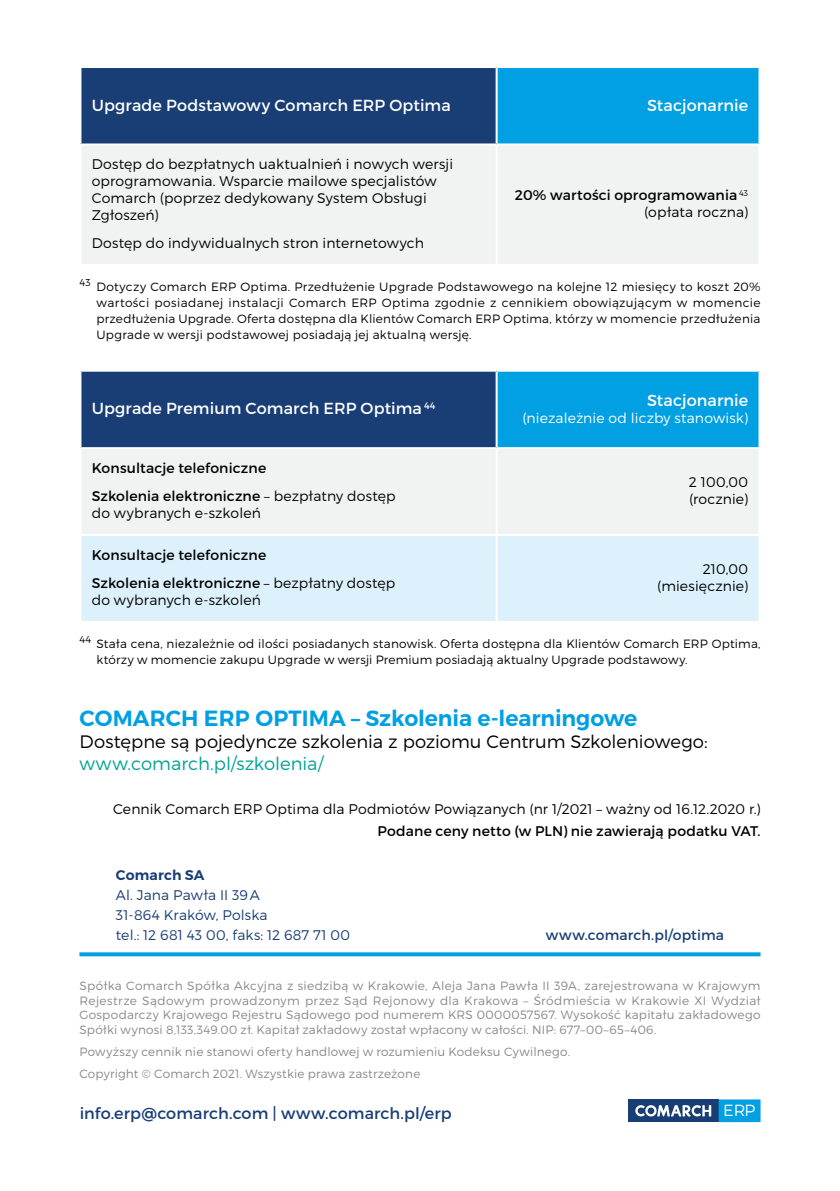
<style>
.page{position:relative;width:840px;height:1191px;background:#fff}
.page>*{position:absolute;margin:0;border:0;box-sizing:border-box;transform-origin:0 0}
.t1{font:600 22px "Montserrat";letter-spacing:-.005em;color:#00a0e3}
.t2{font:300 18px "Montserrat";color:#000}
.t3{font:300 18px "Montserrat";color:#00a295}
.t4{font:300 16.2px "Montserrat";color:#fff}
.t5{font:16px "Montserrat";letter-spacing:.005em;color:#fff}
.t6{font:16px "Montserrat";letter-spacing:.005em;color:#183e75}
.t7{font:300 14px/16.8px "Montserrat";letter-spacing:.01em;color:#000}
.t8{font:14px/28.2px "Montserrat";letter-spacing:.01em;color:#000}
.t9{font:300 14px/20px "Montserrat";letter-spacing:.01em;color:#183e75}
.t10{font:300 14px "Montserrat";letter-spacing:.01em;color:#fff}
.t11{font:14px "Montserrat";letter-spacing:.01em;color:#183e75}
.t12{font:600 14px "Montserrat";letter-spacing:.01em;color:#183e75}
.t13{font:300 12px/16px "Montserrat";letter-spacing:.015em;color:#000;text-align:justify}
.t14{font:300 12px/14.4px "Montserrat";letter-spacing:.015em;color:#878988;text-align:justify}
.s1{font-weight:300}
</style>
<div class="page">
<svg style="left:79px;top:952px;width:681px;height:4px;fill:#00a0e3"></svg>
<div style="left:627px;top:1099px;width:91px;height:23px;background:#183e75"></div>
<div style="left:718px;top:1099px;width:42px;height:23px;background:#00a0e3"></div>
<svg style="left:635px;top:1105px;width:76px;height:11px"></svg>
<div style="left:80px;top:67px;width:416px;height:77px;background:#183e75"></div>
<div style="left:496px;top:67px;width:263px;height:77px;background:#00a0e3"></div>
<div style="left:82px;top:146px;width:676px;height:118px;background:#f1f2f2"></div>
<hr style="left:79px;top:66px;width:417px;height:2px;background:#fff">
<hr style="left:79px;top:68px;width:2px;height:75px;background:#fff">
<hr style="left:79px;top:143px;width:417px;height:2px;background:#fff">
<hr style="left:495px;top:145px;width:2px;height:119px;background:#fff">
<hr style="left:496px;top:66px;width:264px;height:2px;background:#fff">
<hr style="left:495px;top:68px;width:2px;height:75px;background:#fff">
<hr style="left:758px;top:68px;width:2px;height:75px;background:#fff">
<hr style="left:496px;top:143px;width:264px;height:2px;background:#fff">
<div style="left:80px;top:371px;width:416px;height:77px;background:#183e75"></div>
<div style="left:496px;top:371px;width:263px;height:77px;background:#00a0e3"></div>
<div style="left:82px;top:449px;width:676px;height:85px;background:#f1f2f2"></div>
<div style="left:81px;top:536px;width:677px;height:85px;background:#dcf1fc"></div>
<hr style="left:79px;top:370px;width:417px;height:2px;background:#fff">
<hr style="left:79px;top:372px;width:2px;height:75px;background:#fff">
<hr style="left:79px;top:447px;width:417px;height:2px;background:#fff">
<hr style="left:495px;top:449px;width:2px;height:85px;background:#fff">
<hr style="left:496px;top:370px;width:264px;height:2px;background:#fff">
<hr style="left:495px;top:372px;width:2px;height:75px;background:#fff">
<hr style="left:758px;top:372px;width:2px;height:75px;background:#fff">
<hr style="left:496px;top:447px;width:264px;height:2px;background:#fff">
<hr style="left:495px;top:536px;width:2px;height:85px;background:#fff">
<h3 class="t5" style="left:92px;top:95px;width:360px">Upgrade Podstawowy Comarch ERP Optima</h3>
<h3 class="t5" style="left:646px;top:95px;width:102px">Stacjonarnie</h3>
<p class="t7" style="left:92px;top:156px;width:362px">Dostęp do bezpłatnych uaktualnień i nowych wersji oprogramowania. Wsparcie mailowe specjalistów Comarch (poprzez dedykowany System Obsługi Zgłoszeń)</p>
<p class="t7" style="left:92px;top:234px;width:333px">Dostęp do indywidualnych stron internetowych</p>
<p class="t8" style="left:514px;top:187px;width:235px;line-height:16.8px;text-align:right">20% wartości oprogramowania <sup>43 </sup><span class="s1">(opłata roczna)</span></p>
<p class="t13" style="left:96px;top:278px;width:665px;text-indent:-17px"><sup>43</sup> Dotyczy Comarch ERP Optima. Przedłużenie Upgrade Podstawowego na kolejne 12 miesięcy to koszt 20% wartości posiadanej instalacji Comarch ERP Optima zgodnie z cennikiem obowiązującym w momencie przedłużenia Upgrade. Oferta dostępna dla Klientów Comarch ERP Optima, którzy w momencie przedłużenia Upgrade w wersji podstawowej posiadają jej aktualną wersję.</p>
<h3 class="t5" style="left:92px;top:399px;width:345px">Upgrade Premium Comarch ERP Optima <sup>44</sup></h3>
<p class="t8" style="left:92px;top:454px;width:305px">Konsultacje telefoniczne<br>Szkolenia elektroniczne <span class="s1">– bezpłatny dostęp</span></p>
<p class="t7" style="left:92px;top:504px;width:170px">do wybranych e-szkoleń</p>
<p class="t8" style="left:92px;top:541px;width:305px">Konsultacje telefoniczne<br>Szkolenia elektroniczne <span class="s1">– bezpłatny dostęp</span></p>
<p class="t7" style="left:92px;top:591px;width:170px">do wybranych e-szkoleń</p>
<h3 class="t5" style="left:646px;top:390px;width:102px">Stacjonarnie</h3>
<p class="t10" style="left:522px;top:409px;width:227px">(niezależnie od liczby stanowisk)</p>
<p class="t7" style="left:688px;top:473px;width:61px">2 100,00 (rocznie)</p>
<p class="t7" style="left:657px;top:560px;width:92px;text-align:right">210,00 (miesięcznie)</p>
<p class="t13" style="left:96px;top:635px;width:665px;text-indent:-17px"><sup>44</sup> Stała cena, niezależnie od ilości posiadanych stanowisk. Oferta dostępna dla Klientów Comarch ERP Optima, którzy w momencie zakupu Upgrade w wersji Premium posiadają aktualny Upgrade podstawowy.</p>
<h1 class="t1" style="left:79px;top:705px;width:559px">COMARCH ERP OPTIMA – Szkolenia e-learningowe</h1>
<h2 class="t2" style="left:79px;top:731px;width:629px">Dostępne są pojedyncze szkolenia z poziomu Centrum Szkoleniowego:</h2>
<h2 class="t3" style="left:79px;top:753px;width:245px">www.comarch.pl/szkolenia/</h2>
<p class="t7" style="left:113px;top:800px;width:648px">Cennik Comarch ERP Optima dla Podmiotów Powiązanych (nr 1/2021 – ważny od 16.12.2020 r.)</p>
<p class="t8" style="left:377px;top:817px;width:384px">Podane ceny netto (w PLN) nie zawierają podatku VAT.</p>
<p class="t12" style="left:116px;top:866px;width:90px">Comarch SA</p>
<p class="t9" style="left:116px;top:885px;width:235px">Al. Jana Pawła II 39A<br>31-864 Kraków, Polska<br>tel.: 12 681 43 00, faks: 12 687 71 00</p>
<p class="t11" style="left:545px;top:926px;width:180px">www.comarch.pl/optima</p>
<p class="t14" style="left:79px;top:978px;width:682px">Spółka Comarch Spółka Akcyjna z siedzibą w Krakowie, Aleja Jana Pawła II 39A, zarejestrowana w Krajowym Rejestrze Sądowym prowadzonym przez Sąd Rejonowy dla Krakowa – Śródmieścia w Krakowie XI Wydział Gospodarczy Krajowego Rejestru Sądowego pod numerem KRS 0000057567. Wysokość kapitału zakładowego Spółki wynosi 8,133,349.00 zł. Kapitał zakładowy został wpłacony w całości. NIP: 677–00–65–406.</p>
<p class="t14" style="left:79px;top:1041px;width:492px;line-height:22px">Powyższy cennik nie stanowi oferty handlowej w rozumieniu Kodeksu Cywilnego.<br>Copyright © Comarch 2021. Wszystkie prawa zastrzeżone</p>
<h3 class="t6" style="left:80px;top:1103px;width:373px">info.erp@comarch.com | www.comarch.pl/erp</h3>
<h3 class="t4" style="left:722px;top:1100px;width:34px">ERP</h3>
</div>
